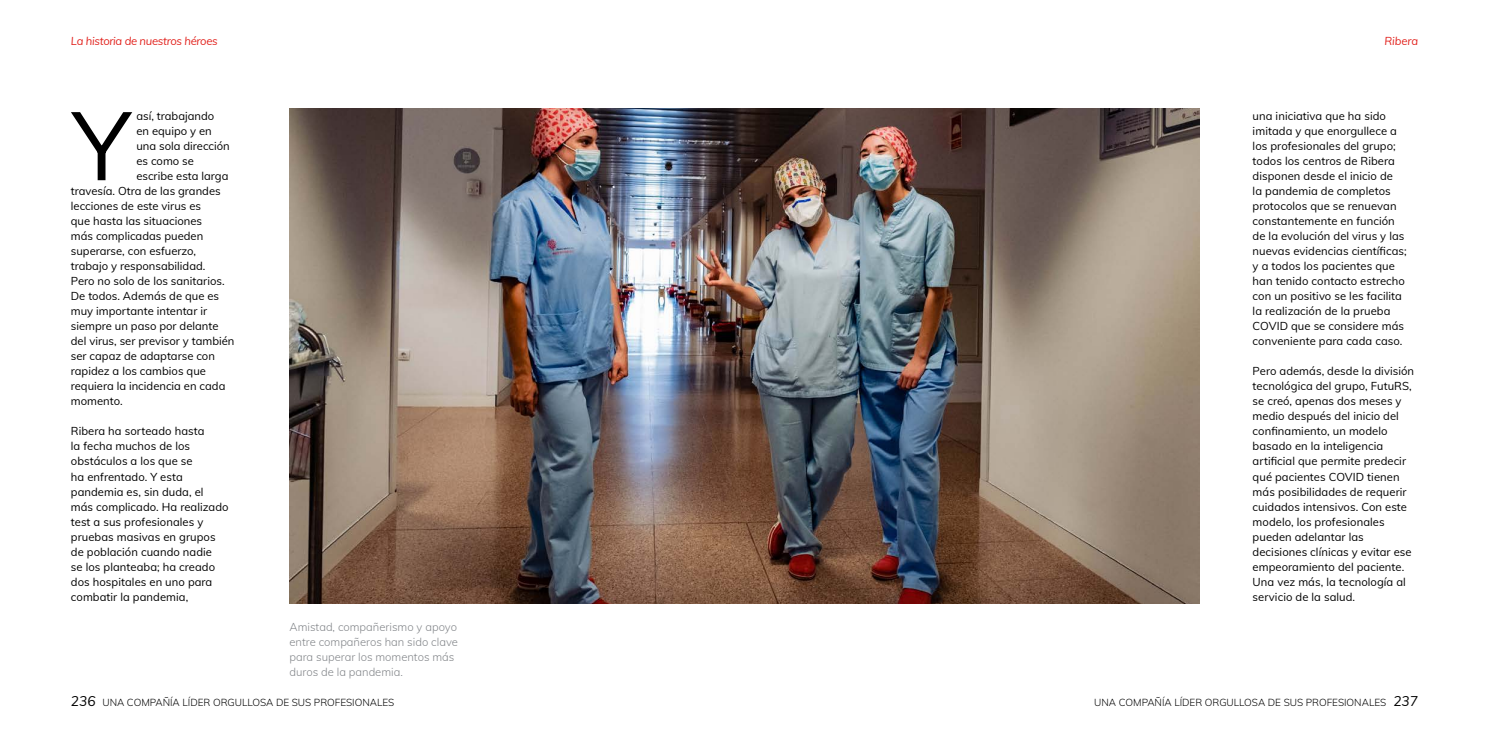
<style>
.page{position:relative;width:1489px;height:745px;background:#fff}
.page>*{position:absolute;margin:0;border:0;box-sizing:border-box;transform-origin:0 0}
.t1{font:95.5px "Mulish";color:#000}
.t2{font:11.25px/15px "Mulish";letter-spacing:.005em;color:#000}
.t3{font:300 11.25px/15px "Mulish";color:#84878b}
.t4{font:italic 11.25px "Mulish";letter-spacing:-.025em;color:#e2241f}
.t5{font:300 10px "Mulish";color:#000}
.s1{font-weight:400;font-style:italic;font-size:13.75px}
</style>
<div class="page">
<img style="left:289px;top:108px;width:910px;height:495px">
<p class="t4" style="left:71px;top:33px;width:148px">La historia de nuestros héroes</p>
<p class="t4" style="left:1384px;top:33px;width:35px">Ribera</p>
<h1 class="t1" style="left:73px;top:76px;width:59px">Y</h1>
<p class="t2" style="left:136px;top:108px;width:79px">así, trabajando</p>
<p class="t2" style="left:136px;top:123px;width:77px">en equipo y en</p>
<p class="t2" style="left:136px;top:138px;width:95px">una sola dirección</p>
<p class="t2" style="left:136px;top:153px;width:59px">es como se</p>
<p class="t2" style="left:136px;top:168px;width:94px">escribe esta larga</p>
<p class="t2" style="left:71px;top:183px;width:151px">travesía. Otra de las grandes</p>
<p class="t2" style="left:71px;top:198px;width:132px">lecciones de este virus es</p>
<p class="t2" style="left:71px;top:213px;width:133px">que hasta las situaciones</p>
<p class="t2" style="left:71px;top:228px;width:134px">más complicadas pueden</p>
<p class="t2" style="left:71px;top:243px;width:127px">superarse, con esfuerzo,</p>
<p class="t2" style="left:71px;top:258px;width:136px">trabajo y responsabilidad.</p>
<p class="t2" style="left:71px;top:273px;width:155px">Pero no solo de los sanitarios.</p>
<p class="t2" style="left:71px;top:288px;width:150px">De todos. Además de que es</p>
<p class="t2" style="left:71px;top:303px;width:138px">muy importante intentar ir</p>
<p class="t2" style="left:71px;top:318px;width:149px">siempre un paso por delante</p>
<p class="t2" style="left:71px;top:333px;width:165px">del virus, ser previsor y también</p>
<p class="t2" style="left:71px;top:348px;width:146px">ser capaz de adaptarse con</p>
<p class="t2" style="left:71px;top:363px;width:136px">rapidez a los cambios que</p>
<p class="t2" style="left:71px;top:378px;width:156px">requiera la incidencia en cada</p>
<p class="t2" style="left:71px;top:393px;width:53px">momento.</p>
<p class="t2" style="left:71px;top:423px;width:159px">Ribera ha sorteado hasta<br>la fecha muchos de los obstáculos a los que se<br>ha enfrentado. Y esta pandemia es, sin duda, el más complicado. Ha realizado test a sus profesionales y pruebas masivas en grupos de población cuando nadie<br>se los planteaba; ha creado dos hospitales en uno para combatir la pandemia,</p>
<p class="t3" style="left:289px;top:618px;width:170px">Amistad, compañerismo y apoyo entre compañeros han sido clave para superar los momentos más duros de la pandemia.</p>
<p class="t2" style="left:1252px;top:108px;width:156px">una iniciativa que ha sido imitada y que enorgullece a los profesionales del grupo; todos los centros de Ribera disponen desde el inicio de<br>la pandemia de completos protocolos que se renuevan constantemente en función de la evolución del virus y las nuevas evidencias científicas; y a todos los pacientes que han tenido contacto estrecho con un positivo se les facilita la realización de la prueba<br>COVID que se considere más conveniente para cada caso.</p>
<p class="t2" style="left:1252px;top:363px;width:163px">Pero además, desde la división tecnológica del grupo, FutuRS, se creó, apenas dos meses y medio después del inicio del confinamiento, un modelo basado en la inteligencia artificial que permite predecir qué pacientes COVID tienen más posibilidades de requerir cuidados intensivos. Con este modelo, los profesionales pueden adelantar las decisiones clínicas y evitar ese empeoramiento del paciente.<br>Una vez más, la tecnología al servicio de la salud.</p>
<p class="t5" style="left:71px;top:695px;width:325px"><span class="s1">236</span> UNA COMPAÑÍA LÍDER ORGULLOSA DE SUS PROFESIONALES</p>
<p class="t5" style="left:1094px;top:695px;width:325px">UNA COMPAÑÍA LÍDER ORGULLOSA DE SUS PROFESIONALES <span class="s1">237</span></p>
</div>
